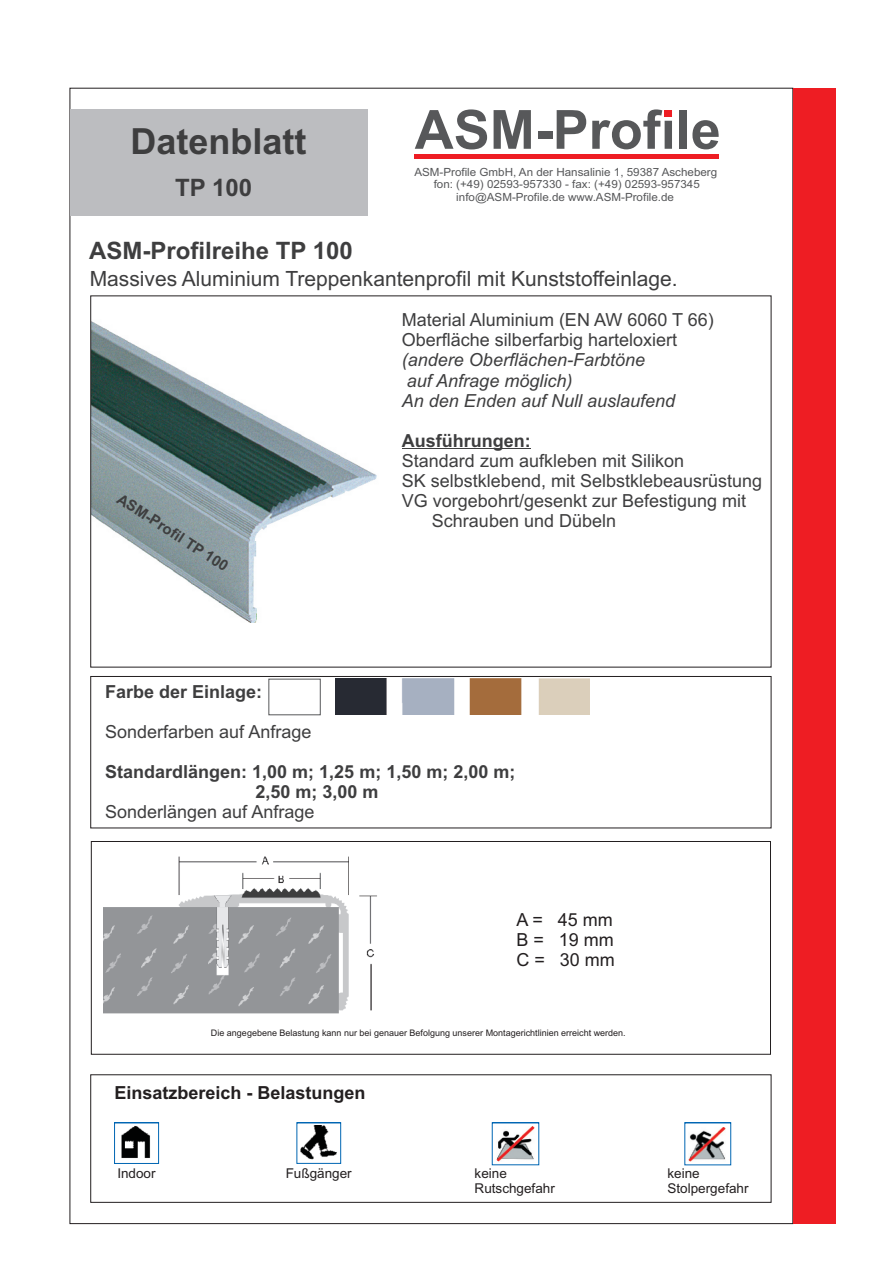
<style>
.page{position:relative;width:893px;height:1263px;background:#fff}
.page>*{position:absolute;margin:0;border:0;box-sizing:border-box;transform-origin:0 0}
.t1{font:700 54px "Arial";color:#57585a}
.t2{font:700 36px "Arial";color:#3e3e3f}
.t3{font:700 24px "Arial";color:#3e3e3f}
.t4{font:21px "Arial";color:#3e3e3f}
.t5{font:18px/20.1px "Arial";color:#3e3e3f}
.t6{font:700 18px/20.1px "Arial";color:#3e3e3f}
.t7{font:italic 18px/20.1px "Arial";color:#3e3e3f}
.t8{font:700 18px "Arial";color:#231f20}
.t9{font:18px/20.1px "Arial";color:#231f20;text-align:justify}
.t10{font:700 15px "Arial";color:#3e3e3f}
.t11{font:13.5px/15.1px "Arial";color:#231f20}
.t12{font:11.25px/12.6px "Arial";color:#57585a;text-align:center}
.t13{font:9px "Arial";color:#231f20}
</style>
<div class="page">
<img style="left:92px;top:321px;width:285px;height:301px">
<div style="left:793px;top:88px;width:42px;height:1135px;background:#ee1d23"></div>
<div style="left:70px;top:109px;width:298px;height:107px;background:#bcbdc0"></div>
<hr style="left:415px;top:155px;width:304px;height:4px;background:#ee1d23">
<div style="left:665px;top:110px;width:7px;height:7px;background:#ee1d23"></div>
<div style="left:90px;top:1074px;width:681px;height:129px;border:1px solid #231f20"></div>
<div style="left:90px;top:676px;width:681px;height:152px;border:1px solid #231f20"></div>
<hr style="left:402px;top:448px;width:129px;height:1px;background:#3e3e3f">
<svg style="left:114px;top:1122px;width:45px;height:42px"></svg>
<svg style="left:296px;top:1122px;width:45px;height:42px"></svg>
<svg style="left:491px;top:1122px;width:49px;height:44px"></svg>
<svg style="left:684px;top:1122px;width:48px;height:44px"></svg>
<img style="left:122px;top:1125px;width:28px;height:34px">
<img style="left:301px;top:1126px;width:36px;height:33px">
<img style="left:496px;top:1126px;width:38px;height:35px">
<img style="left:688px;top:1127px;width:37px;height:35px">
<div style="left:91px;top:841px;width:680px;height:213px;border:1px solid #231f20"></div>
<img style="left:336px;top:678px;width:253px;height:37px">
<div style="left:268px;top:679px;width:53px;height:36px;border:1px solid #57585a"></div>
<img style="left:103px;top:856px;width:274px;height:158px">
<h2 class="t2" style="left:130px;top:128px;width:178px">Datenblatt</h2>
<h3 class="t3" style="left:175px;top:178px;width:78px">TP 100</h3>
<h3 class="t3" style="left:89px;top:241px;width:265px">ASM-Profilreihe TP 100</h3>
<h1 class="t1" style="left:415px;top:109px;width:308px">ASM-Profile</h1>
<p class="t12" style="left:414px;top:166px;width:304px">ASM-Profile GmbH, An der Hansalinie 1, 59387 Ascheberg fon: (+49) 02593-957330 - fax: (+49) 02593-957345 info@ASM-Profile.de www.ASM-Profile.de</p>
<p class="t4" style="left:90px;top:270px;width:589px">Massives Aluminium Treppenkantenprofil mit Kunststoffeinlage.</p>
<p class="t5" style="left:402px;top:311px;width:313px">Material Aluminium (EN AW 6060 T 66)<br>Oberfläche silberfarbig harteloxiert</p>
<p class="t7" style="left:402px;top:352px;width:275px">(andere Oberflächen-Farbtöne<br>auf Anfrage möglich)<br>An den Enden auf Null auslaufend</p>
<p class="t6" style="left:402px;top:432px;width:130px">Ausführungen:</p>
<p class="t5" style="left:402px;top:452px;width:284px">Standard zum aufkleben mit Silikon</p>
<p class="t5" style="left:402px;top:472px;width:362px">SK selbstklebend, mit Selbstklebeausrüstung</p>
<p class="t5" style="left:402px;top:492px;width:346px">VG vorgebohrt/gesenkt zur Befestigung mit</p>
<p class="t5" style="left:432px;top:513px;width:186px">Schrauben und Dübeln</p>
<p class="t10" style="left:122px;top:492px;width:130px;rotate:33deg">ASM-Profil TP 100</p>
<p class="t6" style="left:105px;top:683px;width:159px">Farbe der Einlage:</p>
<p class="t5" style="left:105px;top:723px;width:208px">Sonderfarben auf Anfrage</p>
<p class="t6" style="left:255px;top:763px;width:262px;text-indent:-150px">Standardlängen: 1,00 m; 1,25 m; 1,50 m; 2,00 m;<br>2,50 m; 3,00 m</p>
<p class="t5" style="left:105px;top:803px;width:211px">Sonderlängen auf Anfrage</p>
<p class="t9" style="left:516px;top:911px;width:100px">A = 45 mm B = 19 mm C = 30 mm</p>
<p class="t13" style="left:211px;top:1029px;width:416px">Die angegebene Belastung kann nur bei genauer Befolgung unserer Montagerichtlinien erreicht werden.</p>
<p class="t8" style="left:115px;top:1086px;width:253px">Einsatzbereich - Belastungen</p>
<p class="t11" style="left:117px;top:1167px;width:40px">Indoor</p>
<p class="t11" style="left:286px;top:1166px;width:68px">Fußgänger</p>
<p class="t11" style="left:475px;top:1167px;width:82px">keine<br>Rutschgefahr</p>
<p class="t11" style="left:667px;top:1167px;width:83px">keine<br>Stolpergefahr</p>
</div>
